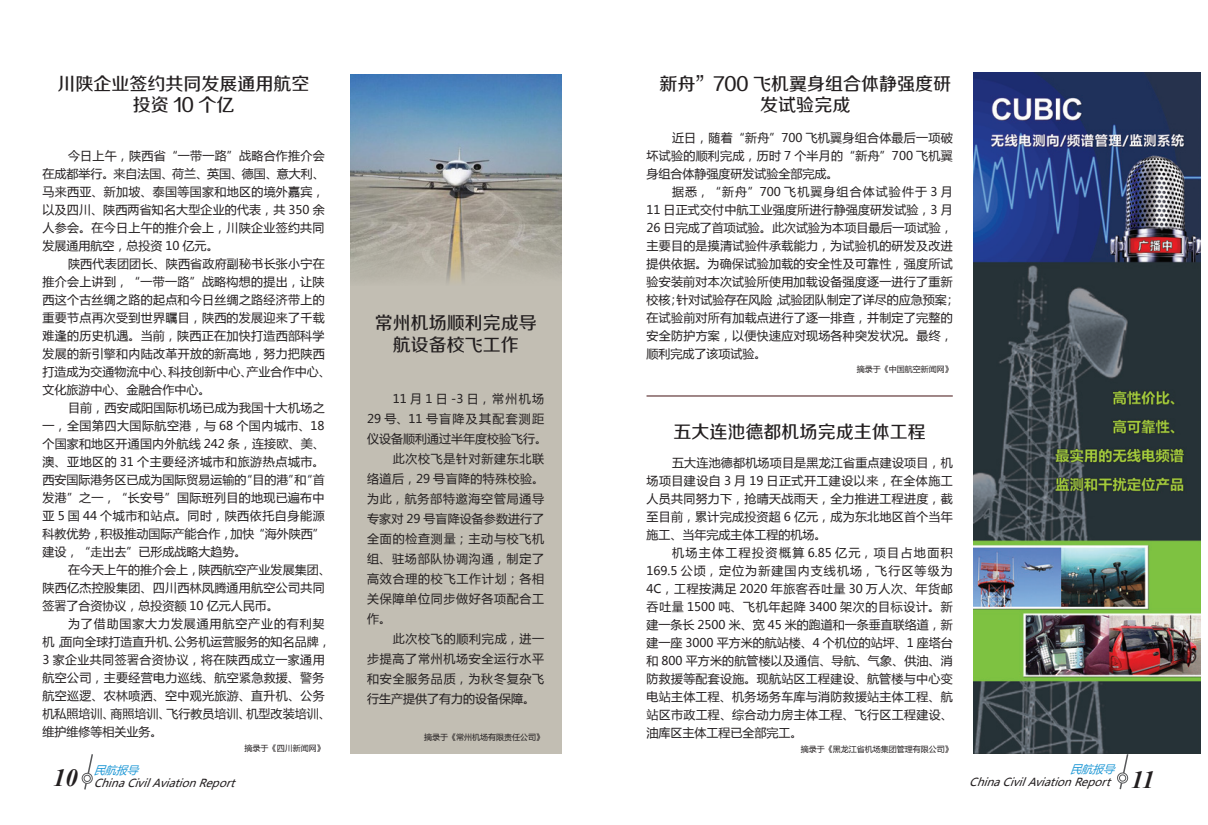
<style>
.page{position:relative;width:1208px;height:825px;background:#fff}
.page>*{position:absolute;margin:0;border:0;box-sizing:border-box;transform-origin:0 0}
.t1{font:italic 700 24.6px "Times New Roman";color:#231f20}
.t2{font:18px/21.6px "FZZZHUNHJW GB1 0";color:#231f20;text-align:center}
.t3{font:12px/18px "Microsoft Ya Hei";letter-spacing:.02em;color:#231f20;text-align:justify}
.t4{font:12px/18px "Microsoft Ya Hei";color:#231f20}
.t5{font:italic 11px "Microsoft Ya Hei";color:#231f20}
.t6{font:italic 11px "Microsoft Ya Hei";color:#1f98d5}
.t7{font:8px "Microsoft Ya Hei";color:#231f20}
</style>
<div class="page">
<svg style="left:81px;top:754px;width:12px;height:36px"></svg>
<svg style="left:1116px;top:753px;width:13px;height:37px"></svg>
<div style="left:350px;top:211px;width:211px;height:543px;background:#c2beb3"></div>
<img style="left:350px;top:74px;width:211px;height:208px">
<hr style="left:646px;top:395px;width:306px;height:1px;background:#431112">
<img style="left:973px;top:73px;width:227px;height:680px">
<p class="t2" style="left:58px;top:74px;width:254px">川陕企业签约共同发展通用航空投资 10 个亿</p>
<p class="t2" style="left:659px;top:74px;width:293px">新舟”700 飞机翼身组合体静强度研发试验完成</p>
<p class="t3" style="left:43px;top:146px;width:284px;text-indent:26px">今日上午，陕西省“一带一路”战略合作推介会在成都举行。来自法国、荷兰、英国、德国、意大利、马来西亚、新加坡、泰国等国家和地区的境外嘉宾，以及四川、陕西两省知名大型企业的代表，共 350 余人参会。在今日上午的推介会上，川陕企业签约共同发展通用航空，总投资 10 亿元。</p>
<p class="t3" style="left:43px;top:254px;width:290px;text-align:left;text-indent:26px">陕西代表团团长、陕西省政府副秘书长张小宁在推介会上讲到，“一带一路”战略构想的提出，让陕西这个古丝绸之路的起点和今日丝绸之路经济带上的重要节点再次受到世界瞩目，陕西的发展迎来了千载难逢的历史机遇。当前，陕西正在加快打造西部科学发展的新引擎和内陆改革开放的新高地，努力把陕西打造成为交通物流中心、科技创新中心、产业合作中心、文化旅游中心、金融合作中心。</p>
<p class="t3" style="left:43px;top:398px;width:284px;text-indent:26px">目前，西安咸阳国际机场已成为我国十大机场之一，全国第四大国际航空港，与 68 个国内城市、18个国家和地区开通国内外航线 242 条，连接欧、美、澳、亚地区的 31 个主要经济城市和旅游热点城市。西安国际港务区已成为国际贸易运输的“目的港”和“首发港”之一，“长安号”国际班列目的地现已遍布中亚 5 国 44 个城市和站点。同时，陕西依托自身能源科教优势，积极推动国际产能合作，加快“海外陕西”建设，“走出去”已形成战略大趋势。</p>
<p class="t4" style="left:43px;top:560px;width:290px;text-indent:26px">在今天上午的推介会上，陕西航空产业发展集团、陕西亿杰控股集团、四川西林凤腾通用航空公司共同签署了合资协议，总投资额 10 亿元人民币。</p>
<p class="t3" style="left:43px;top:614px;width:290px;text-align:left;text-indent:26px">为了借助国家大力发展通用航空产业的有利契机，面向全球打造直升机、公务机运营服务的知名品牌，<br>3 家企业共同签署合资协议，将在陕西成立一家通用航空公司，主要经营电力巡线、航空紧急救援、警务航空巡逻、农林喷洒、空中观光旅游、直升机、公务机私照培训、商照培训、飞行教员培训、机型改装培训、维护维修等相关业务。</p>
<p class="t7" style="left:245px;top:742px;width:81px">摘录于《四川新闻网》</p>
<p class="t6" style="left:94px;top:762px;width:51px">民航报导</p>
<h1 class="t1" style="left:53px;top:760px;width:26px">10</h1>
<p class="t5" style="left:94px;top:775px;width:147px">ChinaCivilAviationReport</p>
<p class="t2" style="left:375px;top:313px;width:163px">常州机场顺利完成导航设备校飞工作</p>
<p class="t4" style="left:367px;top:388px;width:182px;line-height:20px;text-indent:26px">11 月 1 日 -3 日，常州机场<br>29 号、11 号盲降及其配套测距仪设备顺利通过半年度校验飞行。</p>
<p class="t3" style="left:367px;top:448px;width:179px;line-height:20px;text-indent:26px">此次校飞是针对新建东北联络道后，29 号盲降的特殊校验。为此，航务部特邀海空管局通导专家对 29 号盲降设备参数进行了全面的检查测量；主动与校飞机组、驻场部队协调沟通，制定了高效合理的校飞工作计划；各相关保障单位同步做好各项配合工作。</p>
<p class="t3" style="left:367px;top:628px;width:179px;line-height:20px;text-indent:26px">此次校飞的顺利完成，进一步提高了常州机场安全运行水平和安全服务品质，为秋冬复杂飞行生产提供了有力的设备保障。</p>
<p class="t7" style="left:424px;top:731px;width:121px">摘录于《常州机场有限责任公司》</p>
<p class="t3" style="left:646px;top:128px;width:308px;text-indent:26px">近日，随着“新舟”700 飞机翼身组合体最后一项破坏试验的顺利完成，历时 7 个半月的“新舟”700 飞机翼身组合体静强度研发试验全部完成。</p>
<p class="t3" style="left:646px;top:182px;width:311px;text-align:left;text-indent:26px">据悉，“新舟”700 飞机翼身组合体试验件于 3 月<br>11 日正式交付中航工业强度所进行静强度研发试验，3 月<br>26 日完成了首项试验。此次试验为本项目最后一项试验，主要目的是摸清试验件承载能力，为试验机的研发及改进提供依据。为确保试验加载的安全性及可靠性，强度所试验安装前对本次试验所使用加载设备强度逐一进行了重新校核；针对试验存在风险，试验团队制定了详尽的应急预案；在试验前对所有加载点进行了逐一排查，并制定了完整的安全防护方案，以便快速应对现场各种突发状况。最终，顺利完成了该项试验。</p>
<p class="t7" style="left:856px;top:364px;width:97px">摘录于《中国航空新闻网》</p>
<p class="t2" style="left:673px;top:422px;width:253px">五大连池德都机场完成主体工程</p>
<p class="t3" style="left:646px;top:454px;width:308px;text-indent:26px">五大连池德都机场项目是黑龙江省重点建设项目，机场项目建设自 3 月 19 日正式开工建设以来，在全体施工人员共同努力下，抢晴天战雨天，全力推进工程进度，截至目前，累计完成投资超 6 亿元，成为东北地区首个当年施工、当年完成主体工程的机场。</p>
<p class="t3" style="left:646px;top:544px;width:308px;text-indent:26px">机场主体工程投资概算 6.85 亿元，项目占地面积169.5 公顷，定位为新建国内支线机场，飞行区等级为4C，工程按满足 2020 年旅客吞吐量 30 万人次、年货邮吞吐量 1500 吨、飞机年起降 3400 架次的目标设计。新建一条长 2500 米、宽 45 米的跑道和一条垂直联络道，新建一座 3000 平方米的航站楼、4 个机位的站坪、1 座塔台和 800 平方米的航管楼以及通信、导航、气象、供油、消防救援等配套设施。现航站区工程建设、航管楼与中心变电站主体工程、机务场务车库与消防救援站主体工程、航站区市政工程、综合动力房主体工程、飞行区工程建设、油库区主体工程已全部完工。</p>
<p class="t7" style="left:800px;top:744px;width:153px">摘录于《黑龙江省机场集团管理有限公司》</p>
<p class="t6" style="left:1070px;top:762px;width:51px">民航报导</p>
<p class="t5" style="left:969px;top:775px;width:147px">ChinaCivilAviationReport</p>
<h1 class="t1" style="left:1131px;top:762px;width:25px">11</h1>
</div>
